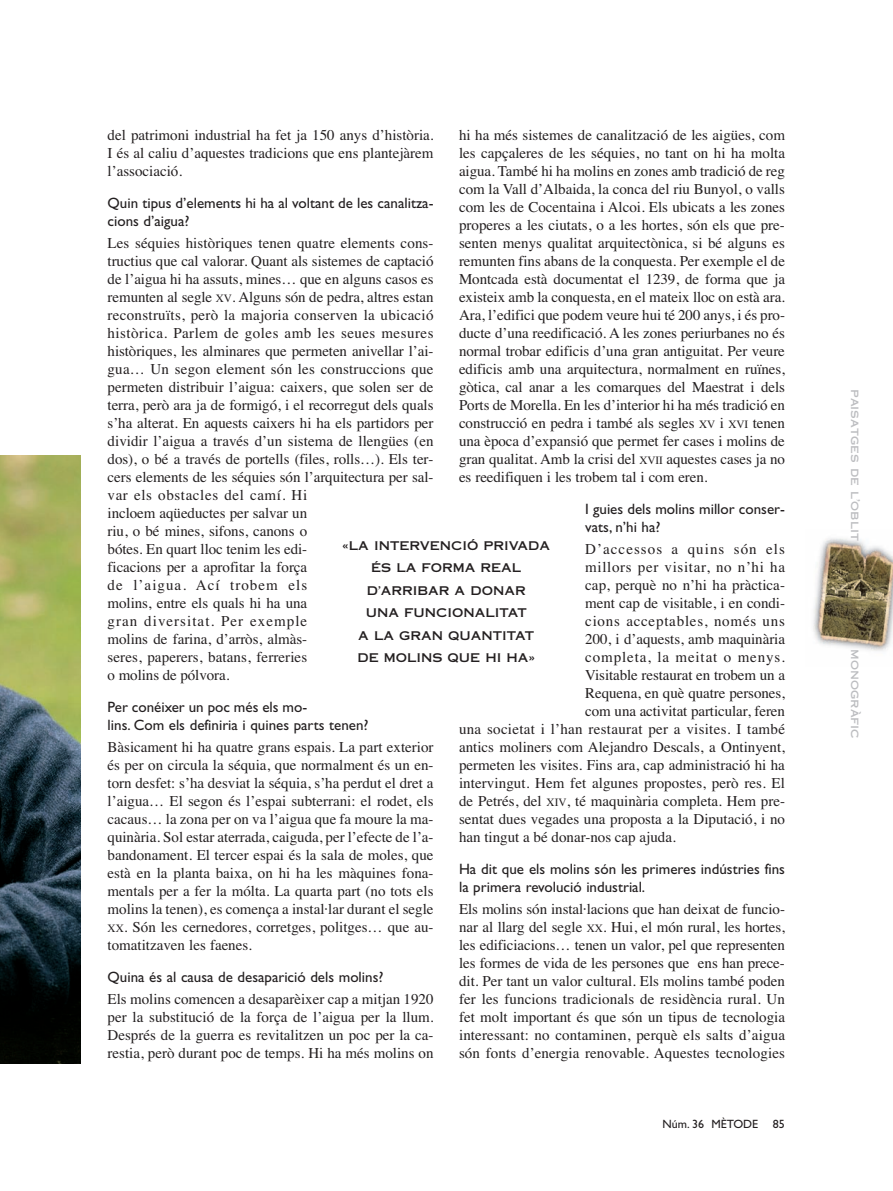
<style>
.page{position:relative;width:893px;height:1191px;background:#fff}
.page>*{position:absolute;margin:0;border:0;box-sizing:border-box;transform-origin:0 0}
.t1{font:15px/18px "Times";color:#231f20;text-align:justify}
.t2{font:15px/18px "Gill Sans";color:#231f20}
.t3{font:15px "Times";letter-spacing:.02em;color:#231f20}
.t4{font:15px "Times";letter-spacing:.045em;color:#231f20}
.t5{font:15px "Times";letter-spacing:.05em;color:#231f20}
.t6{font:15px "Times";letter-spacing:.06em;color:#231f20}
.t7{font:15px "Times";letter-spacing:.07em;color:#231f20}
.t8{font:12px/22.5px "Copperplate Thirty One AB";color:#231f20;text-align:center}
.t9{font:12px "Copperplate Thirty One AB";color:#bcbdc0}
.t10{font:12px "Gill Sans";color:#231f20}
.s1{font-size:11.25px}
</style>
<div class="page">
<img style="left:813px;top:538px;width:80px;height:113px">
<img style="left:0;top:455px;width:81px;height:609px">
<p class="t1" style="left:108px;top:127px;width:327px">del patrimoni industrial ha fet ja 150 anys d’història.<br>I és al caliu d’aquestes tradicions que ens plantejàrem l’associació.</p>
<p class="t2" style="left:108px;top:195px;width:327px">Quin tipus d’elements hi ha al voltant de les canalitza&shy;cions d’aigua?</p>
<p class="t1" style="left:108px;top:235px;width:328px;text-align:left">Les séquies històriques tenen quatre elements cons&shy;tructius que cal valorar. Quant als sistemes de captació de l’aigua hi ha assuts, mines… que en alguns casos es remunten al segle <span class="s1">XV</span>. Alguns són de pedra, altres estan reconstruïts, però la majoria conserven la ubicació històrica. Parlem de goles amb les seues mesures històriques, les alminares que permeten anivellar l’ai&shy;gua… Un segon element són les construccions que permeten distribuir l’aigua: caixers, que solen ser de terra, però ara ja de formigó, i el recorregut dels quals s’ha alterat. En aquests caixers hi ha els partidors per dividir l’aigua a través d’un sistema de llengües (en dos), o bé a través de portells (files, rolls…). Els ter&shy;cers elements de les séquies són l’arquitectura per sal&shy;var els obstacles del camí. Hi<br>incloem aqüeductes per salvar un<br>riu, o bé mines, sifons, canons o<br>bótes. En quart lloc tenim les edi-<br>ficacions per a aprofitar la força<br>de l’aigua. Ací trobem els<br>molins, entre els quals hi ha una<br>gran diversitat. Per exemple<br>molins de farina, d’arròs, almàs-<br>seres, paperers, batans, ferreries<br>o molins de pólvora.</p>
<p class="t2" style="left:108px;top:699px;width:262px">Per conéixer un poc més els mo-<br>lins. Com els definiria i quines parts tenen?</p>
<p class="t1" style="left:108px;top:739px;width:327px">Bàsicament hi ha quatre grans espais. La part exterior és per on circula la séquia, que normalment és un en&shy;torn desfet: s’ha desviat la séquia, s’ha perdut el dret a l’aigua… El segon és l’espai subterrani: el rodet, els cacaus… la zona per on va l’aigua que fa moure la ma&shy;quinària. Sol estar aterrada, caiguda, per l’efecte de l’a&shy;bandonament. El tercer espai és la sala de moles, que està en la planta baixa, on hi ha les màquines fona&shy;mentals per a fer la mólta. La quarta part (no tots els molins la tenen), es comença a instal·lar durant el segle <span class="s1">XX</span>. Són les cernedores, corretges, politges… que au&shy;tomatitzaven les faenes.</p>
<p class="t2" style="left:108px;top:969px;width:277px">Quina és al causa de desaparició dels molins?</p>
<p class="t1" style="left:108px;top:991px;width:327px">Els molins comencen a desaparèixer cap a mitjan 1920 per la substitució de la força de l’aigua per la llum.<br>Després de la guerra es revitalitzen un poc per la ca&shy;restia, però durant poc de temps. Hi ha més molins on</p>
<p class="t1" style="left:459px;top:127px;width:327px">hi ha més sistemes de canalització de les aigües, com les capçaleres de les séquies, no tant on hi ha molta aigua. També hi ha molins en zones amb tradició de reg com la Vall d’Albaida, la conca del riu Bunyol, o valls com les de Cocentaina i Alcoi. Els ubicats a les zones properes a les ciutats, o a les hortes, són els que pre&shy;senten menys qualitat arquitectònica, si bé alguns es remunten fins abans de la conquesta. Per exemple el de Montcada està documentat el 1239, de forma que ja existeix amb la conquesta, en el mateix lloc on està ara.<br>Ara, l’edifici que podem veure hui té 200 anys, i és pro&shy;ducte d’una reedificació. A les zones periurbanes no és normal trobar edificis d’una gran antiguitat. Per veure edificis amb una arquitectura, normalment en ruïnes, gòtica, cal anar a les comarques del Maestrat i dels Ports de Morella. En les d’interior hi ha més tradició en construcció en pedra i també als segles <span class="s1">XV</span> i <span class="s1">XVI</span> tenen una època d’expansió que permet fer cases i molins de gran qualitat. Amb la crisi del <span class="s1">XVII</span> aquestes cases ja no es reedifiquen i les trobem tal i com eren.</p>
<p class="t2" style="left:585px;top:501px;width:201px">I guies dels molins millor conser&shy;vats, n’hi ha?</p>
<p class="t7" style="left:585px;top:543px;width:201px">D’accessos a quins són els</p>
<p class="t4" style="left:585px;top:561px;width:201px">millors per visitar, no n’hi ha</p>
<p class="t1" style="left:585px;top:577px;width:201px">cap, perquè no n’hi ha pràctica-</p>
<p class="t1" style="left:585px;top:595px;width:201px">ment cap de visitable, i en condi-</p>
<p class="t5" style="left:585px;top:615px;width:201px">cions acceptables, només uns</p>
<p class="t1" style="left:585px;top:631px;width:201px">200, i d’aquests, amb maquinària</p>
<p class="t6" style="left:585px;top:651px;width:201px">completa, la meitat o menys.</p>
<p class="t1" style="left:585px;top:667px;width:201px">Visitable restaurat en trobem un a</p>
<p class="t1" style="left:585px;top:685px;width:201px">Requena, en què quatre persones,</p>
<p class="t1" style="left:585px;top:703px;width:201px">com una activitat particular, feren</p>
<p class="t3" style="left:459px;top:723px;width:327px">una societat i l’han restaurat per a visites. I també</p>
<p class="t1" style="left:459px;top:739px;width:327px">antics moliners com Alejandro Descals, a Ontinyent,</p>
<p class="t1" style="left:459px;top:757px;width:327px">permeten les visites. Fins ara, cap administració hi ha</p>
<p class="t1" style="left:459px;top:775px;width:327px">intervingut. Hem fet algunes propostes, però res. El</p>
<p class="t1" style="left:459px;top:793px;width:327px">de Petrés, del <span class="s1">XIV</span>, té maquinària completa. Hem pre-</p>
<p class="t1" style="left:459px;top:811px;width:327px">sentat dues vegades una proposta a la Diputació, i no</p>
<p class="t1" style="left:459px;top:829px;width:218px">han tingut a bé donar-nos cap ajuda.</p>
<p class="t2" style="left:459px;top:861px;width:327px">Ha dit que els molins són les primeres indústries fins la primera revolució industrial.</p>
<p class="t1" style="left:459px;top:901px;width:327px">Els molins són instal·lacions que han deixat de funcio&shy;nar al llarg del segle <span class="s1">XX</span>. Hui, el món rural, les hortes, les edificiacions… tenen un valor, pel que representen les formes de vida de les persones que ens han prece&shy;dit. Per tant un valor cultural. Els molins també poden fer les funcions tradicionals de residència rural. Un fet molt important és que són un tipus de tecnologia interessant: no contaminen, perquè els salts d’aigua són fonts d’energia renovable. Aquestes tecnologies</p>
<p class="t8" style="left:342px;top:534px;width:209px">«LA INTERVENCIÓ PRIVADA<br>ÉS LA FORMA REAL<br>D’ARRIBAR A DONAR<br>UNA FUNCIONALITAT<br>A LA GRAN QUANTITAT<br>DE MOLINS QUE HI HA»</p>
<p class="t10" style="left:662px;top:1120px;width:124px">Núm. 36 MÈTODE 85</p>
<p class="t9" style="left:862px;top:389px;width:153px;rotate:90deg">paisatges de l’oblit</p>
<p class="t9" style="left:862px;top:649px;width:91px;rotate:90deg">monogràfic</p>
</div>
